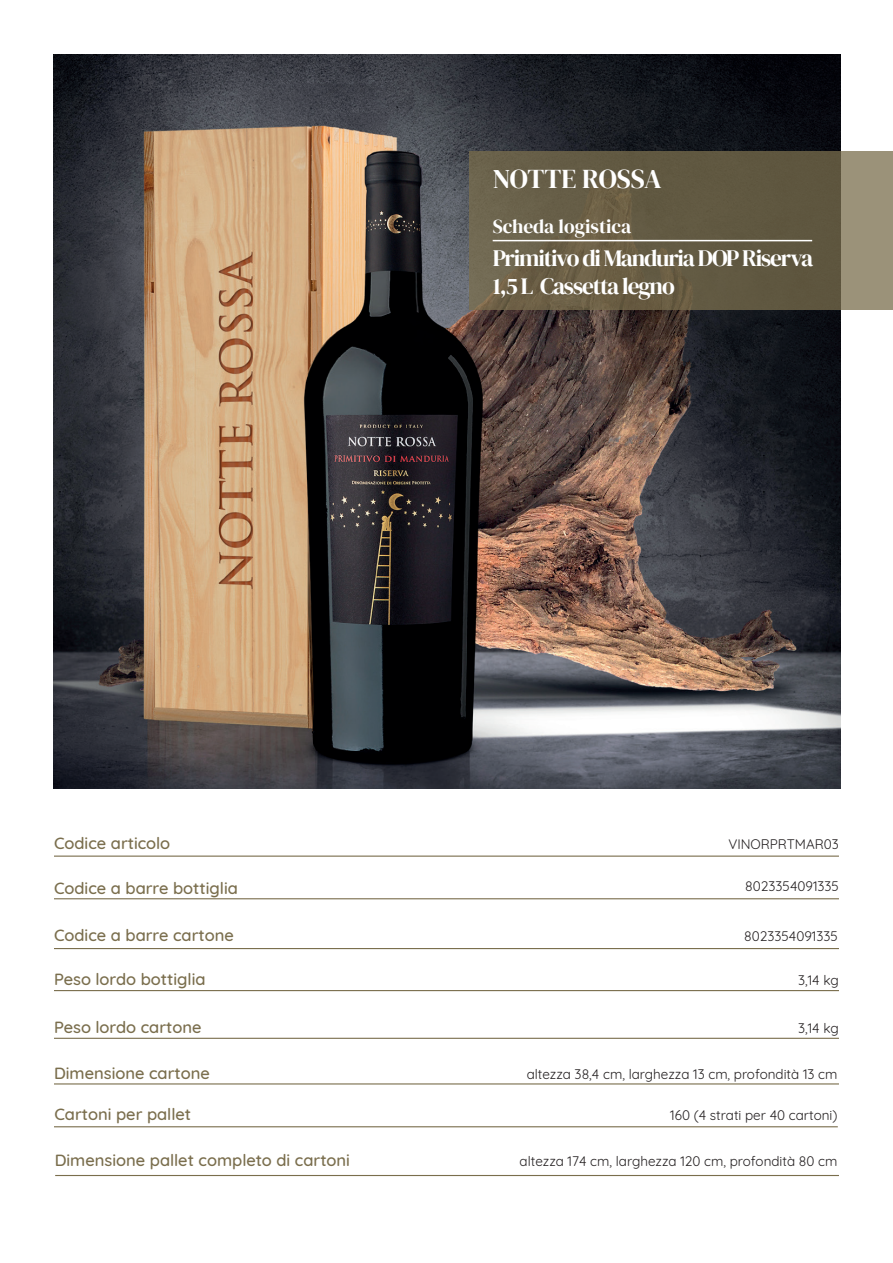
<style>
.page{position:relative;width:893px;height:1263px;background:#fff}
.page>*{position:absolute;margin:0;border:0;box-sizing:border-box;transform-origin:0 0}
.t1{font:27px "DM Serif Display";letter-spacing:-.01em;color:#fff}
.t2{font:23.4px/28px "DM Serif Display";letter-spacing:-.05em;color:#fff}
.t3{font:19.5px "DM Serif Display";color:#fff}
.t4{font:500 16.5px "Quicksand";color:#7a6e4d}
.t5{font:13.5px "Quicksand";color:#231f20}
</style>
<div class="page">
<hr style="left:54px;top:855px;width:785px;height:2px;background:#7a6e4d">
<hr style="left:54px;top:898px;width:785px;height:1px;background:#7a6e4d">
<hr style="left:54px;top:948px;width:785px;height:1px;background:#7a6e4d">
<hr style="left:54px;top:990px;width:785px;height:1px;background:#7a6e4d">
<hr style="left:54px;top:1038px;width:785px;height:1px;background:#7a6e4d">
<hr style="left:54px;top:1083px;width:785px;height:1px;background:#7a6e4d">
<hr style="left:54px;top:1126px;width:784px;height:1px;background:#7a6e4d">
<img style="left:54px;top:54px;width:787px;height:735px">
<svg style="left:469px;top:151px;width:424px;height:158px;background:#6b624a"></svg>
<hr style="left:55px;top:1175px;width:784px;height:1px;background:#7a6e4d">
<hr style="left:493px;top:240px;width:319px;height:1px;background:#fff">
<h1 class="t1" style="left:493px;top:164px;width:170px">NOTTE ROSSA</h1>
<h3 class="t3" style="left:493px;top:215px;width:140px">Scheda logistica</h3>
<h2 class="t2" style="left:493px;top:244px;width:322px">Primitivo di Manduria DOP Riserva<br>1,5 L Cassetta legno</h2>
<p class="t4" style="left:54px;top:830px;width:118px">Codice articolo</p>
<p class="t4" style="left:54px;top:874px;width:185px">Codice a barre bottiglia</p>
<p class="t5" style="left:745px;top:875px;width:95px">8023354091335</p>
<p class="t4" style="left:54px;top:921px;width:181px">Codice a barre cartone</p>
<p class="t5" style="left:744px;top:925px;width:95px">8023354091335</p>
<p class="t4" style="left:54px;top:966px;width:153px">Peso lordo bottiglia</p>
<p class="t4" style="left:54px;top:1014px;width:149px">Peso lordo cartone</p>
<p class="t5" style="left:728px;top:834px;width:112px">VINORPRTMAR03</p>
<p class="t5" style="left:798px;top:970px;width:42px">3,14 kg</p>
<p class="t5" style="left:798px;top:1018px;width:42px">3,14 kg</p>
<p class="t4" style="left:54px;top:1059px;width:157px">Dimensione cartone</p>
<p class="t5" style="left:527px;top:1063px;width:312px">altezza 38,4 cm, larghezza 13 cm, profondità 13 cm</p>
<p class="t4" style="left:54px;top:1101px;width:138px">Cartoni per pallet</p>
<p class="t4" style="left:55px;top:1147px;width:297px">Dimensione pallet completo di cartoni</p>
<p class="t5" style="left:670px;top:1104px;width:169px">160 (4 strati per 40 cartoni)</p>
<p class="t5" style="left:520px;top:1151px;width:319px">altezza 174 cm, larghezza 120 cm, profondità 80 cm</p>
</div>
